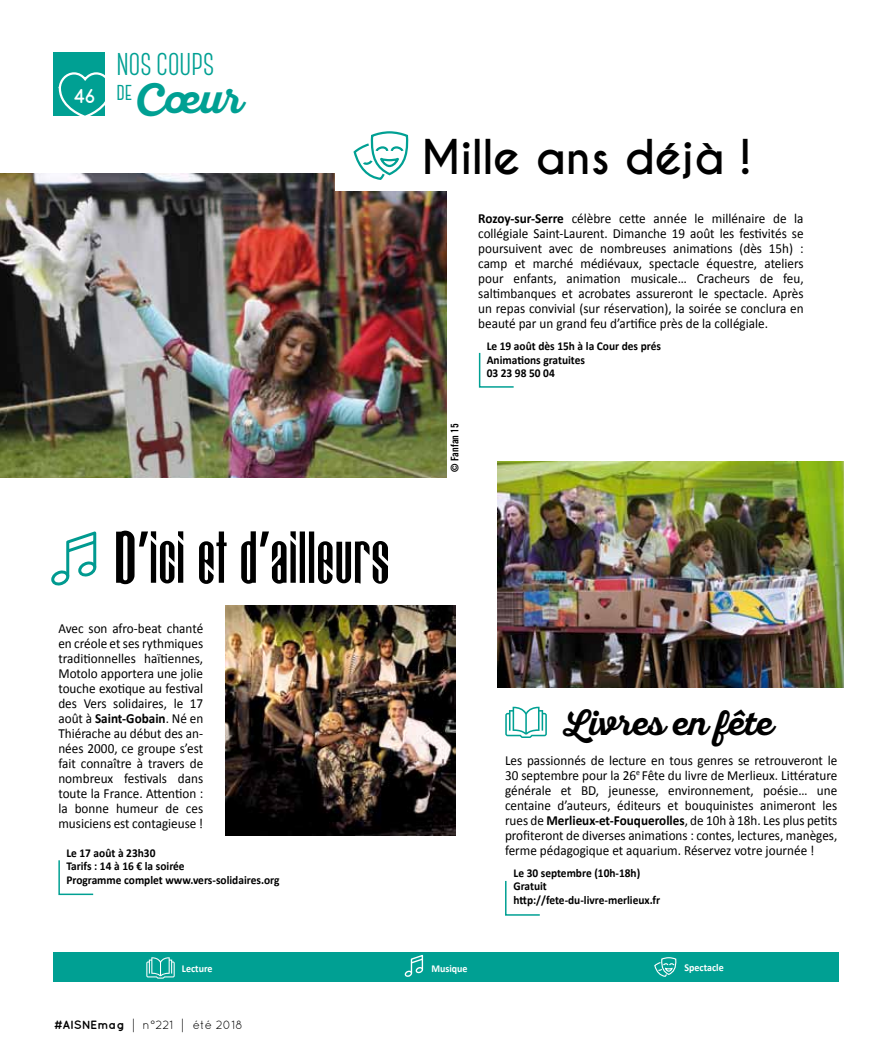
<style>
.page{position:relative;width:893px;height:1063px;background:#fff}
.page>*{position:absolute;margin:0;border:0;box-sizing:border-box;transform-origin:0 0}
.t1{font:72px "Bigdog";color:#000}
.t2{font:700 45px "Caviar Dreams";letter-spacing:-.01em;color:#000}
.t3{font:40.5px "Sant Elia Script Bold DMO";color:#00a093}
.t4{font:33px "Sant Elia Script Bold DMO";letter-spacing:-.01em;color:#000}
.t5{font:700 31.5px "Canter";color:#00a093}
.t6{font:700 18px "Comfortaa";color:#fff}
.t7{font:13.8px/15px "Calibri";color:#000;text-align:justify;scale:.95 1}
.t8{font:700 12px/13.5px "Calibri";color:#000;scale:.95 1}
.t9{font:12px "Quicksand";color:#000}
.t10{font:700 10.5px "Calibri";color:#fff;scale:.95 1}
.t11{font:10.5px "Trade Gothic LT Std Bd Cn 20";color:#000}
.s1{font-weight:700}
.s2{font-family:"Gujarati"}
</style>
<div class="page">
<svg style="left:478px;top:352px;width:36px;height:36px"></svg>
<svg style="left:505px;top:880px;width:35px;height:36px"></svg>
<svg style="left:58px;top:860px;width:36px;height:36px"></svg>
<div style="left:54px;top:952px;width:785px;height:30px;background:#00a093"></div>
<div style="left:53px;top:52px;width:51px;height:63px;background:#00a093"></div>
<svg style="left:58px;top:52px;width:55px;height:122px"></svg>
<svg style="left:51px;top:531px;width:46px;height:55px"></svg>
<img style="left:0;top:174px;width:446px;height:304px">
<img style="left:498px;top:462px;width:345px;height:226px">
<img style="left:225px;top:605px;width:230px;height:230px">
<div style="left:335px;top:115px;width:294px;height:76px;background:#fff"></div>
<svg style="left:353px;top:131px;width:56px;height:49px"></svg>
<svg style="left:505px;top:707px;width:42px;height:31px"></svg>
<svg style="left:146px;top:957px;width:29px;height:22px"></svg>
<svg style="left:404px;top:954px;width:20px;height:23px"></svg>
<svg style="left:654px;top:957px;width:23px;height:20px"></svg>
<h3 class="t6" style="left:74px;top:84px;width:23px">46</h3>
<h3 class="t5" style="left:116px;top:49px;width:100px">NOS COUPS</h3>
<h3 class="t3" style="left:116px;top:76px;width:127px"><sup>DE</sup> Cœur</h3>
<h1 class="t1" style="left:114px;top:516px;width:277px">D’ici et d’ailleurs</h1>
<p class="t7" style="left:58px;top:621px;width:154px">Avec son afro-beat chanté en créole et ses rythmiques traditionnelles haïtiennes, Motolo apportera une jolie touche exotique au festival des Vers solidaires, le 17 août à <span class="s1">Saint-Gobain</span>. Né en Thiérache au début des an&shy;nées 2000, ce groupe s’est fait connaître à travers de nombreux festivals dans toute la France. Attention : la bonne humeur de ces musiciens est contagieuse !</p>
<p class="t8" style="left:66px;top:846px;width:226px">Le 17 août à 23h30<br>Tarifs : 14 à 16 € la soirée<br>Programme complet www.vers-solidaires.org</p>
<h2 class="t2" style="left:421px;top:130px;width:332px">Mille ans déjà !</h2>
<p class="t11" style="left:448px;top:472px;width:50px;rotate:-90deg">© Fanfan 15</p>
<p class="t7" style="left:478px;top:211px;width:344px"><span class="s1">Rozoy-sur-Serre</span> célèbre cette année le millénaire de la collégiale Saint-Laurent. Dimanche 19 août les festivités se poursuivent avec de nombreuses animations (dès 15h) : camp et marché médiévaux, spectacle équestre, ateliers pour enfants, animation musicale… Cracheurs de feu, saltimbanques et acrobates assureront le spectacle. Après un repas convivial (sur réservation), la soirée se conclura en beauté par un grand feu d’artifice près de la collégiale.</p>
<p class="t8" style="left:487px;top:340px;width:185px">Le 19 août dès 15h à la Cour des prés<br>Animations gratuites<br>03 23 98 50 04</p>
<h3 class="t4" style="left:564px;top:704px;width:211px">Livres en fête</h3>
<p class="t7" style="left:505px;top:753px;width:351px">Les passionnés de lecture en tous genres se retrouveront le 30 septembre pour la 26<sup>e</sup> Fête du livre de Merlieux. Littérature générale et BD, jeunesse, environnement, poésie… une centaine d’auteurs, éditeurs et bouquinistes animeront les rues de <span class="s1">Merlieux-et-Fouquerolles</span>, de 10h à 18h. Les plus petits profiteront de diverses animations : contes, lectures, manèges, ferme pédagogique et aquarium. Réservez votre journée !</p>
<p class="t8" style="left:513px;top:866px;width:156px">Le 30 septembre (10h-18h)<br>Gratuit http://fete-du-livre-merlieux.fr</p>
<p class="t10" style="left:182px;top:961px;width:34px">Lecture</p>
<p class="t10" style="left:431px;top:961px;width:40px">Musique</p>
<p class="t10" style="left:684px;top:961px;width:43px">Spectacle</p>
<p class="t9" style="left:54px;top:1018px;width:190px"><span class="s1">#AISNEMAG</span> <span class="s2">|</span> n°221 <span class="s2">|</span> été 2018</p>
</div>
